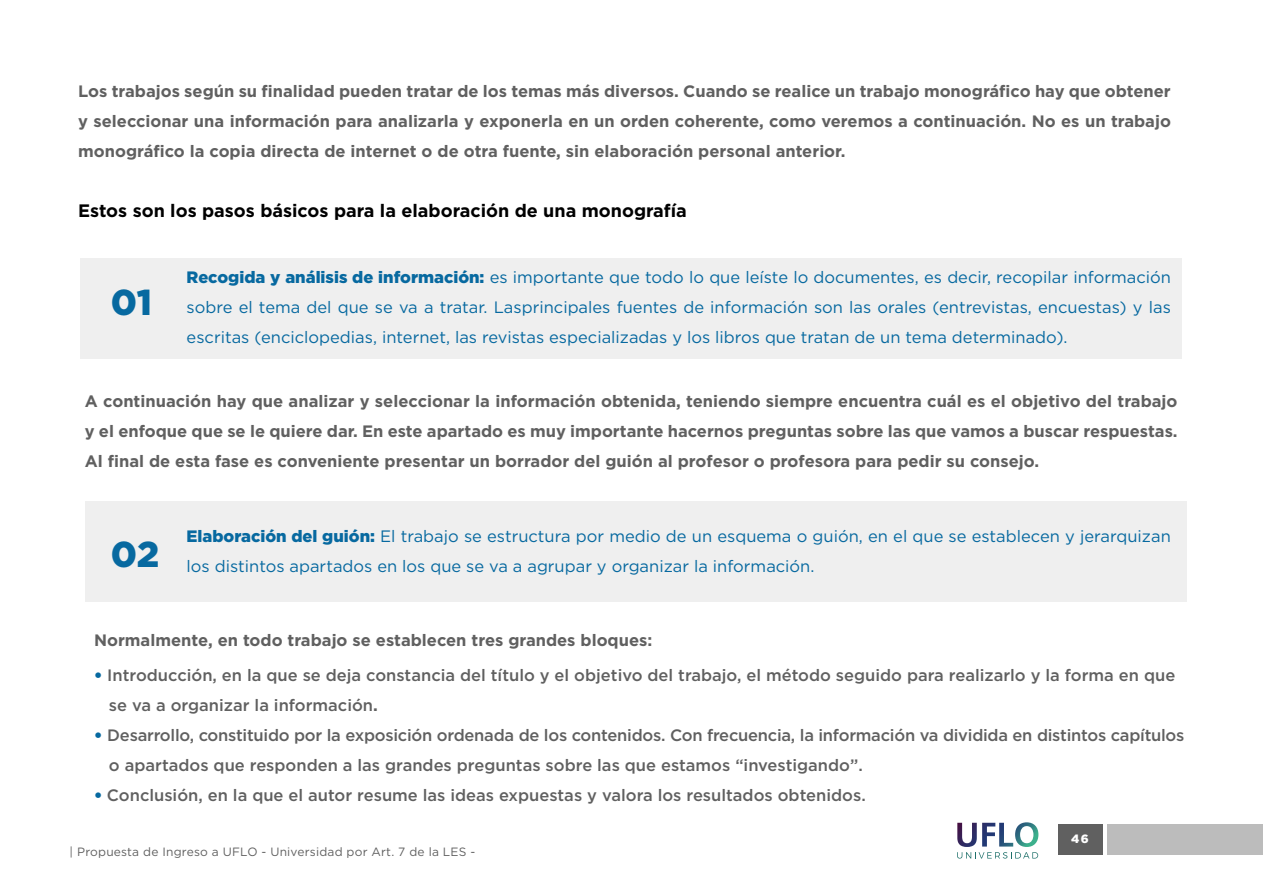
<style>
.page{position:relative;width:1263px;height:893px;background:#fff}
.page>*{position:absolute;margin:0;border:0;box-sizing:border-box;transform-origin:0 0}
.t1{font:900 36px "Gotham";color:#0769a0}
.t2{font:700 18px "Gotham";color:#000}
.t3{font:700 16.5px/30px "Gotham";color:#606060;text-align:justify}
.t4{font:16.5px/30px "Gotham";color:#0769a0;text-align:justify}
.t5{font:500 16.5px/30px "Gotham";color:#606060}
.t6{font:12px "Gotham";letter-spacing:.015em;color:#606060}
.t7{font:900 12px "Gotham";color:#fff}
.s1{font-weight:900}
.s2{font-weight:900;color:#0769a0}
.s3{font-weight:700}
</style>
<div class="page">
<div style="left:80px;top:258px;width:1102px;height:100px;background:#efefef"></div>
<div style="left:85px;top:501px;width:1102px;height:101px;background:#efefef"></div>
<div style="left:1058px;top:824px;width:45px;height:31px;background:#606060"></div>
<div style="left:1108px;top:824px;width:155px;height:31px;background:#bcbcbc"></div>
<svg style="left:957px;top:822px;width:81px;height:36px"></svg>
<p class="t3" style="left:78px;top:77px;width:1094px">Los trabajos según su finalidad pueden tratar de los temas más diversos. Cuando se realice un trabajo monográfico hay que obtener y seleccionar una información para analizarla y exponerla en un orden coherente, como veremos a continuación. No es un trabajo monográfico la copia directa de internet o de otra fuente, sin elaboración personal anterior.</p>
<p class="t2" style="left:78px;top:199px;width:610px">Estos son los pasos básicos para la elaboración de una monografía</p>
<h1 class="t1" style="left:111px;top:277px;width:42px">01</h1>
<p class="t4" style="left:187px;top:262px;width:986px"><span class="s1">Recogida y análisis de información:</span> es importante que todo lo que leíste lo documentes, es decir, recopilar información sobre el tema del que se va a tratar. Lasprincipales fuentes de información son las orales (entrevistas, encuestas) y las escritas (enciclopedias, internet, las revistas especializadas y los libros que tratan de un tema determinado).</p>
<p class="t3" style="left:85px;top:386px;width:1094px">A continuación hay que analizar y seleccionar la información obtenida, teniendo siempre encuentra cuál es el objetivo del trabajo y el enfoque que se le quiere dar. En este apartado es muy importante hacernos preguntas sobre las que vamos a buscar respuestas.<br>Al final de esta fase es conveniente presentar un borrador del guión al profesor o profesora para pedir su consejo.</p>
<p class="t4" style="left:111px;top:520px;width:1061px;text-indent:76px"><span class="s1">Elaboración del guión:</span> El trabajo se estructura por medio de un esquema o guión, en el que se establecen y jerarquizan<br><sup>02</sup> los distintos apartados en los que se va a agrupar y organizar la información.</p>
<p class="t3" style="left:94px;top:625px;width:560px">Normalmente, en todo trabajo se establecen tres grandes bloques:</p>
<p class="t5" style="left:109px;top:659px;width:1068px;text-indent:-15px"><span class="s2">•</span> Introducción, en la que se deja constancia del título y el objetivo del trabajo, el método seguido para realizarlo y la forma en que se va a organizar la información<span class="s3">.</span></p>
<p class="t5" style="left:109px;top:719px;width:1077px;text-indent:-15px"><span class="s2">•</span> Desarrollo, constituido por la exposición ordenada de los contenidos. Con frecuencia, la información va dividida en distintos capítulos o apartados que responden a las grandes preguntas sobre las que estamos “investigando”.</p>
<p class="t5" style="left:94px;top:779px;width:773px"><span class="s2">•</span> Conclusión, en la que el autor resume las ideas expuestas y valora los resultados obtenidos.</p>
<p class="t6" style="left:70px;top:844px;width:407px">| Propuesta de Ingreso a UFLO - Universidad por Art. 7 de la LES -</p>
<p class="t7" style="left:1071px;top:830px;width:19px">46</p>
</div>
